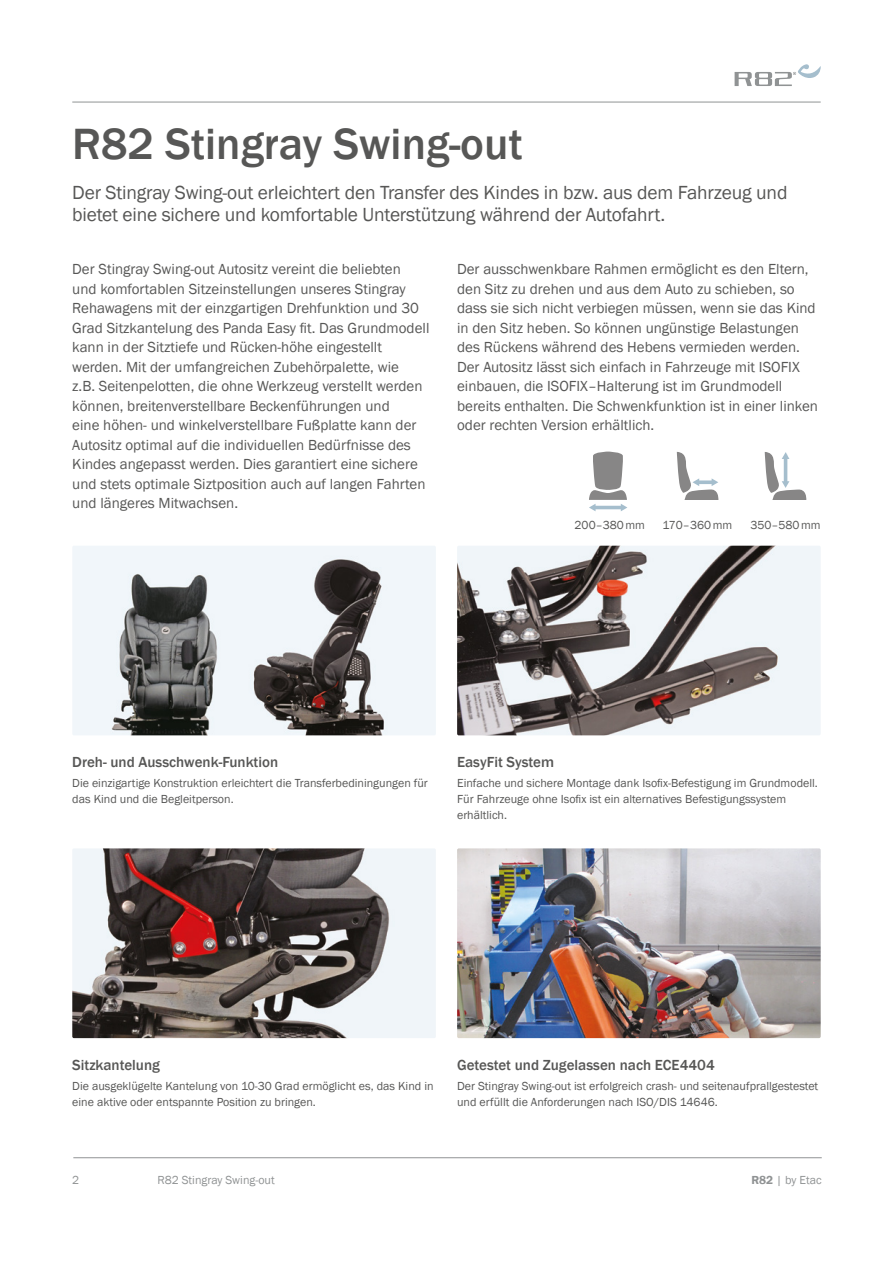
<style>
.page{position:relative;width:893px;height:1263px;background:#fff}
.page>*{position:absolute;margin:0;border:0;box-sizing:border-box;transform-origin:0 0}
.t1{font:500 45px "Franklin Gothic";color:#575756}
.t2{font:19.5px/22.5px "Franklin Gothic";letter-spacing:-.01em;color:#575756}
.t3{font:15px/19.5px "Franklin Gothic";color:#575756}
.t4{font:500 15px "Franklin Gothic";color:#575756}
.t5{font:12px/15.8px "Franklin Gothic";color:#575756}
.t6{font:12px "Franklin Gothic";color:#909394}
.s1{font-weight:600}
</style>
<div class="page">
<hr style="left:72px;top:102px;width:749px;height:1px;background:#909394">
<hr style="left:73px;top:1157px;width:749px;height:1px;background:#909394">
<img style="left:73px;top:546px;width:363px;height:189px">
<img style="left:72px;top:848px;width:364px;height:190px">
<img style="left:457px;top:546px;width:364px;height:189px">
<img style="left:457px;top:848px;width:364px;height:190px">
<svg style="left:735px;top:64px;width:86px;height:22px"></svg>
<svg style="left:765px;top:452px;width:41px;height:48px"></svg>
<svg style="left:589px;top:452px;width:38px;height:59px"></svg>
<svg style="left:677px;top:452px;width:41px;height:48px"></svg>
<h1 class="t1" style="left:72px;top:116px;width:452px">R82 Stingray Swing-out</h1>
<h2 class="t2" style="left:72px;top:181px;width:717px">Der Stingray Swing-out erleichtert den Transfer des Kindes in bzw. aus dem Fahrzeug und bietet eine sichere und komfortable Unterstützung während der Autofahrt.</h2>
<p class="t3" style="left:72px;top:260px;width:359px">Der Stingray Swing-out Autositz vereint die beliebten<br>und komfortablen Sitzeinstellungen unseres Stingray Rehawagens mit der einzgartigen Drehfunktion und 30<br>Grad Sitzkantelung des Panda Easy fit. Das Grundmodell kann in der Sitztiefe und Rücken-höhe eingestellt werden. Mit der umfangreichen Zubehörpalette, wie<br>z.B. Seitenpelotten, die ohne Werkzeug verstellt werden können, breitenverstellbare Beckenführungen und<br>eine höhen- und winkelverstellbare Fußplatte kann der Autositz optimal auf die individuellen Bedürfnisse des Kindes angepasst werden. Dies garantiert eine sichere und stets optimale Siztposition auch auf langen Fahrten und längeres Mitwachsen.</p>
<p class="t3" style="left:457px;top:260px;width:362px">Der ausschwenkbare Rahmen ermöglicht es den Eltern, den Sitz zu drehen und aus dem Auto zu schieben, so dass sie sich nicht verbiegen müssen, wenn sie das Kind in den Sitz heben. So können ungünstige Belastungen des Rückens während des Hebens vermieden werden.<br>Der Autositz lässt sich einfach in Fahrzeuge mit ISOFIX einbauen, die ISOFIX–Halterung ist im Grundmodell bereits enthalten. Die Schwenkfunktion ist in einer linken oder rechten Version erhältlich.</p>
<p class="t5" style="left:575px;top:517px;width:72px">200–380mm</p>
<p class="t5" style="left:662px;top:517px;width:71px">170–360mm</p>
<p class="t5" style="left:750px;top:517px;width:72px">350–580mm</p>
<p class="t4" style="left:72px;top:753px;width:207px">Dreh- und Ausschwenk-Funktion</p>
<p class="t5" style="left:72px;top:775px;width:357px">Die einzigartige Konstruktion erleichtert die Transferbediningungen für das Kind und die Begleitperson.</p>
<p class="t4" style="left:457px;top:753px;width:99px">EasyFit System</p>
<p class="t5" style="left:457px;top:775px;width:362px">Einfache und sichere Montage dank Isofix-Befestigung im Grundmodell.<br>Für Fahrzeuge ohne Isofix ist ein alternatives Befestigungssystem erhältlich.</p>
<p class="t4" style="left:72px;top:1055px;width:89px">Sitzkantelung</p>
<p class="t5" style="left:72px;top:1078px;width:363px">Die ausgeklügelte Kantelung von 10-30 Grad ermöglicht es, das Kind in eine aktive oder entspannte Position zu bringen.</p>
<p class="t4" style="left:457px;top:1055px;width:259px">Getestet und Zugelassen nach ECE4404</p>
<p class="t5" style="left:457px;top:1078px;width:363px">Der Stingray Swing-out ist erfolgreich crash- und seitenaufprallgestestet und erfüllt die Anforderungen nach ISO/DIS 14646.</p>
<p class="t6" style="left:72px;top:1173px;width:9px">2</p>
<p class="t6" style="left:157px;top:1173px;width:119px">R82 Stingray Swing-out</p>
<p class="t6" style="left:751px;top:1173px;width:72px"><span class="s1">R82</span> | by Etac</p>
</div>
